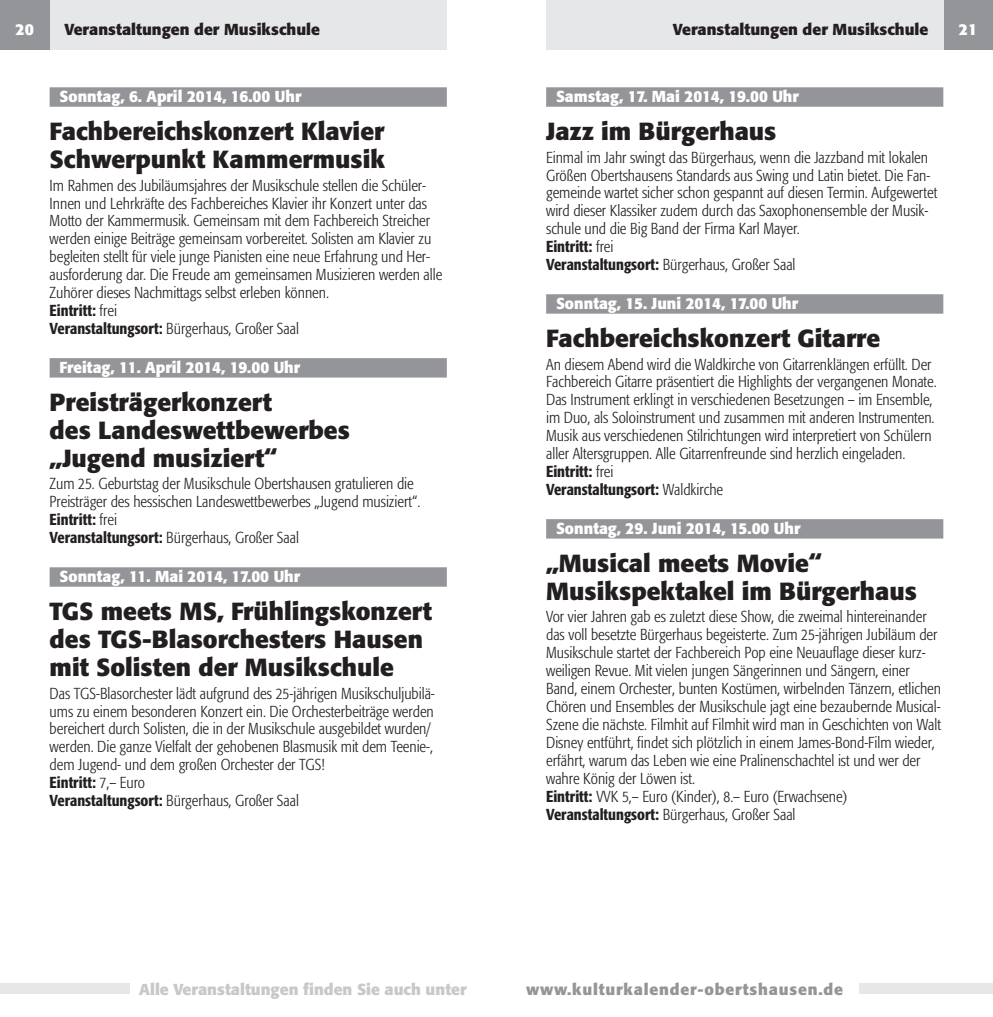
<style>
.page{position:relative;width:993px;height:1017px;background:#fff}
.page>*{position:absolute;margin:0;border:0;box-sizing:border-box;transform-origin:0 0}
.t1{font:700 24.5px/28px "Formata";color:#231f20}
.t2{font:300 condensed 15.75px/18px "Formata";color:#231f20}
.t3{font:700 15.75px "Formata";color:#fff}
.t4{font:700 15.75px "Formata";color:#231f20}
.t5{font:700 15.75px "Formata";color:#c7c8ca}
.t6{font:700 15.75px "Formata";letter-spacing:.05em;color:#939598}
.s1{font-weight:500}
</style>
<div class="page">
<div style="left:50px;top:0;width:396px;height:50px;background:#e6e7e9"></div>
<div style="left:943px;top:0;width:49px;height:50px;background:#939598"></div>
<div style="left:859px;top:984px;width:133px;height:10px;background:#e6e7e9"></div>
<div style="left:50px;top:87px;width:396px;height:20px;background:#939598"></div>
<div style="left:50px;top:358px;width:396px;height:20px;background:#939598"></div>
<div style="left:50px;top:567px;width:396px;height:20px;background:#939598"></div>
<div style="left:546px;top:0;width:397px;height:50px;background:#e6e7e9"></div>
<div style="left:0;top:0;width:50px;height:50px;background:#939598"></div>
<div style="left:0;top:984px;width:130px;height:10px;background:#e6e7e9"></div>
<div style="left:546px;top:87px;width:397px;height:20px;background:#939598"></div>
<div style="left:546px;top:294px;width:397px;height:20px;background:#939598"></div>
<div style="left:546px;top:519px;width:397px;height:20px;background:#939598"></div>
<p class="t4" style="left:800px;top:19px;width:129px">Theater pielplan</p>
<p class="t3" style="left:16px;top:19px;width:20px">20</p>
<p class="t4" style="left:64px;top:19px;width:257px">Veranstaltungen der Musikschule</p>
<p class="t3" style="left:958px;top:19px;width:20px">21</p>
<p class="t4" style="left:672px;top:19px;width:257px">Veranstaltungen der Musikschule</p>
<p class="t3" style="left:60px;top:86px;width:243px">Sonntag, 6. April 2014, 16.00 Uhr</p>
<h1 class="t1" style="left:50px;top:117px;width:337px">Fachbereichskonzert Klavier<br>Schwerpunkt Kammermusik</h1>
<p class="t2" style="left:50px;top:176px;width:394px">Im Rahmen des Jubiläumsjahres der Musikschule stellen die Schüler-Innen und Lehrkräfte des Fachbereiches Klavier ihr Konzert unter das Motto der Kammermusik. Gemeinsam mit dem Fachbereich Streicher werden einige Beiträge gemeinsam vorbereitet. Solisten am Klavier zu begleiten stellt für viele junge Pianisten eine neue Erfahrung und Her&shy;ausforderung dar. Die Freude am gemeinsamen Musizieren werden alle Zuhörer dieses Nachmittags selbst erleben können.<br><span class="s1">Eintritt:</span> frei<br><span class="s1">Veranstaltungsort:</span> Bürgerhaus, Großer Saal</p>
<p class="t3" style="left:60px;top:357px;width:242px">Freitag, 11. April 2014, 19.00 Uhr</p>
<h1 class="t1" style="left:50px;top:388px;width:302px">Preisträgerkonzert<br>des Landeswettbewerbes „Jugend musiziert“</h1>
<p class="t2" style="left:50px;top:475px;width:372px">Zum 25. Geburtstag der Musikschule Obertshausen gratulieren die Preisträger des hessischen Landeswettbewerbes „Jugend musiziert“.<br><span class="s1">Eintritt:</span> frei<br><span class="s1">Veranstaltungsort:</span> Bürgerhaus, Großer Saal</p>
<p class="t3" style="left:60px;top:566px;width:242px">Sonntag, 11. Mai 2014, 17.00 Uhr</p>
<h1 class="t1" style="left:50px;top:597px;width:383px">TGS meets MS, Frühlingskonzert des TGS-Blasorchesters Hausen mit Solisten der Musikschule</h1>
<p class="t2" style="left:50px;top:684px;width:386px">Das TGS-Blasorchester lädt aufgrund des 25-jährigen Musikschuljubilä&shy;ums zu einem besonderen Konzert ein. Die Orchesterbeiträge werden bereichert durch Solisten, die in der Musikschule ausgebildet wurden/ werden. Die ganze Vielfalt der gehobenen Blasmusik mit dem Teenie-, dem Jugend- und dem großen Orchester der TGS!<br><span class="s1">Eintritt:</span> 7,– Euro<br><span class="s1">Veranstaltungsort:</span> Bürgerhaus, Großer Saal</p>
<p class="t3" style="left:556px;top:86px;width:244px">Samstag, 17. Mai 2014, 19.00 Uhr</p>
<h1 class="t1" style="left:546px;top:117px;width:232px">Jazz im Bürgerhaus</h1>
<p class="t2" style="left:546px;top:148px;width:392px">Einmal im Jahr swingt das Bürgerhaus, wenn die Jazzband mit lokalen Größen Obertshausens Standards aus Swing und Latin bietet. Die Fan&shy;gemeinde wartet sicher schon gespannt auf diesen Termin. Aufgewertet wird dieser Klassiker zudem durch das Saxophonensemble der Musik&shy;schule und die Big Band der Firma Karl Mayer.<br><span class="s1">Eintritt:</span> frei<br><span class="s1">Veranstaltungsort:</span> Bürgerhaus, Großer Saal</p>
<p class="t3" style="left:556px;top:293px;width:243px">Sonntag, 15. Juni 2014, 17.00 Uhr</p>
<h1 class="t1" style="left:546px;top:324px;width:335px">Fachbereichskonzert Gitarre</h1>
<p class="t2" style="left:546px;top:355px;width:392px">An diesem Abend wird die Waldkirche von Gitarrenklängen erfüllt. Der Fachbereich Gitarre präsentiert die Highlights der vergangenen Monate.<br>Das Instrument erklingt in verschiedenen Besetzungen – im Ensemble, im Duo, als Soloinstrument und zusammen mit anderen Instrumenten.<br>Musik aus verschiedenen Stilrichtungen wird interpretiert von Schülern aller Altersgruppen. Alle Gitarrenfreunde sind herzlich eingeladen.<br><span class="s1">Eintritt:</span> frei<br><span class="s1">Veranstaltungsort:</span> Waldkirche</p>
<p class="t3" style="left:556px;top:518px;width:246px">Sonntag, 29. Juni 2014, 15.00 Uhr</p>
<h1 class="t1" style="left:546px;top:549px;width:372px">„Musical meets Movie“<br>Musikspektakel im Bürgerhaus</h1>
<p class="t2" style="left:546px;top:608px;width:396px">Vor vier Jahren gab es zuletzt diese Show, die zweimal hintereinander das voll besetzte Bürgerhaus begeisterte. Zum 25-jährigen Jubiläum der Musikschule startet der Fachbereich Pop eine Neuauflage dieser kurz&shy;weiligen Revue. Mit vielen jungen Sängerinnen und Sängern, einer Band, einem Orchester, bunten Kostümen, wirbelnden Tänzern, etlichen Chören und Ensembles der Musikschule jagt eine bezaubernde Musical-Szene die nächste. Filmhit auf Filmhit wird man in Geschichten von Walt Disney entführt, findet sich plötzlich in einem James-Bond-Film wieder, erfährt, warum das Leben wie eine Pralinenschachtel ist und wer der wahre König der Löwen ist.<br><span class="s1">Eintritt:</span> VVK 5,– Euro (Kinder), 8.– Euro (Erwachsene)<br><span class="s1">Veranstaltungsort:</span> Bürgerhaus, Großer Saal</p>
<p class="t5" style="left:139px;top:979px;width:329px">Alle Veranstaltungen finden Sie auch unter</p>
<p class="t6" style="left:526px;top:979px;width:318px">www.kulturkalender-obertshausen.de</p>
</div>
